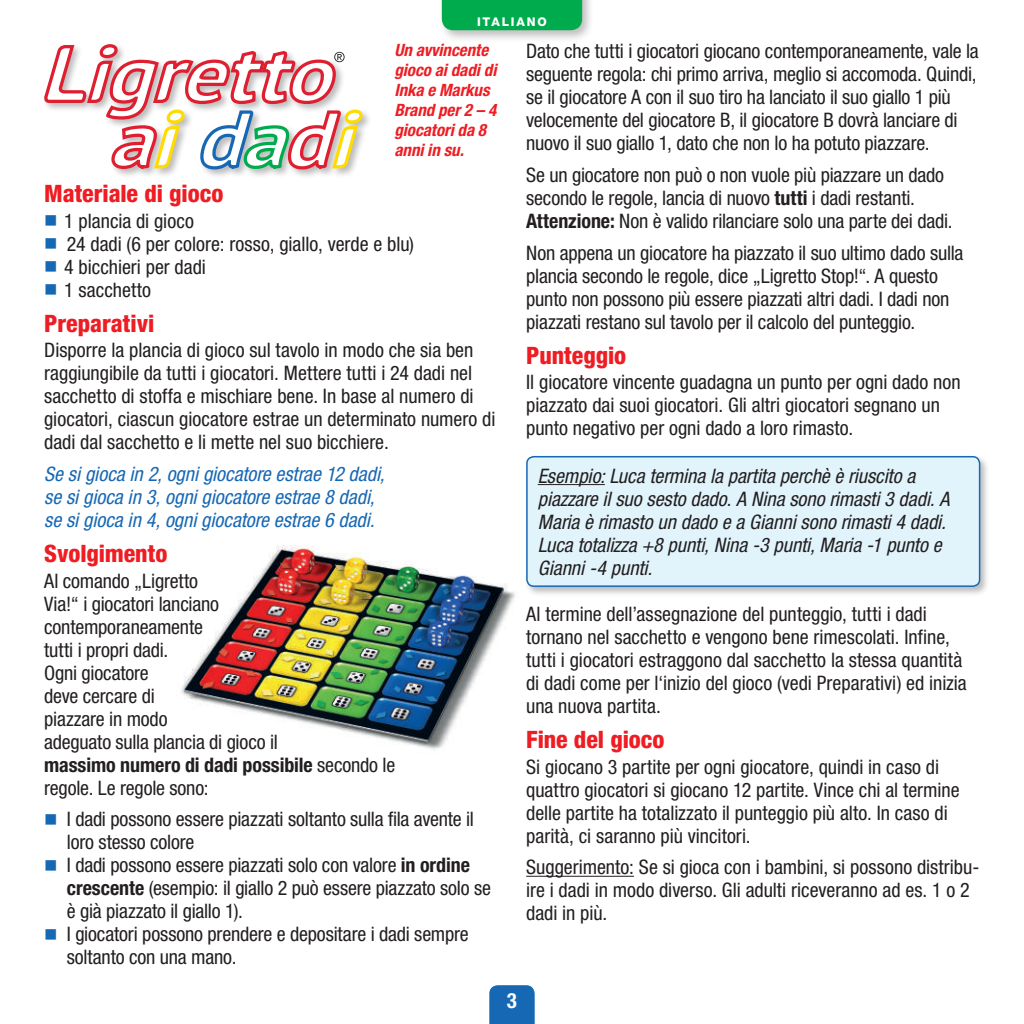
<style>
.page{position:relative;width:1024px;height:1024px;background:#fff}
.page>*{position:absolute;margin:0;border:0;box-sizing:border-box;transform-origin:0 0}
.t1{font:800 condensed 24px "Helvetica Neue LT Std";letter-spacing:-.005em;color:#ee1d23}
.t2{font:700 condensed 21px "Helvetica Neue LT Std";color:#fff}
.t3{font:condensed 20px/23px "Helvetica Neue LT Std";letter-spacing:-.005em;color:#231f20}
.t4{font:italic condensed 20px/23px "Helvetica Neue LT Std";color:#231f20}
.t5{font:italic condensed 20px/23px "Helvetica Neue LT Std";color:#1768b4}
.t6{font:italic 700 condensed 17px/20px "Helvetica Neue LT Std";color:#ee1d23}
.t7{font:800 12px "Helvetica Neue LT Std";letter-spacing:.155em;color:#fff}
.s1{color:#1768b4}
.s2{font-weight:700}
</style>
<div class="page">
<svg style="left:489px;top:985px;width:46px;height:39px;background:#1f6db6"></svg>
<img style="left:181px;top:545px;width:334px;height:205px">
<hr style="left:526px;top:876px;width:108px;height:1px;background:#231f20">
<div style="left:524px;top:454px;width:466px;height:143px;background:#231f20;opacity:.3"></div>
<div style="left:527px;top:457px;width:452px;height:129px;background:#e1f4fc;border-radius:7px"></div>
<div style="left:526px;top:456px;width:454px;height:131px;border:2px solid #1768b4;border-radius:7px"></div>
<hr style="left:538px;top:484px;width:67px;height:1px;background:#231f20">
<svg style="left:44px;top:44px;width:321px;height:131px"></svg>
<div style="left:438px;top:0;width:157px;height:43px;background:#231f20;opacity:.3"></div>
<div style="left:442px;top:0;width:140px;height:30px;background:#00ab4d"></div>
<p class="t7" style="left:477px;top:14px;width:71px">ITALIANO</p>
<p class="t6" style="left:394px;top:40px;width:104px">Un avvincente gioco ai dadi di<br>Inka e Markus<br>Brand per 2 – 4 giocatori da 8 anni in su.</p>
<p class="t1" style="left:44px;top:178px;width:181px">Materiale di gioco</p>
<p class="t3" style="left:44px;top:209px;width:151px"><span class="s1">■</span> 1 plancia di gioco</p>
<p class="t3" style="left:44px;top:232px;width:371px"><span class="s1">■</span> 24 dadi (6 per colore: rosso, giallo, verde e blu)</p>
<p class="t3" style="left:44px;top:255px;width:163px"><span class="s1">■</span> 4 bicchieri per dadi</p>
<p class="t3" style="left:44px;top:278px;width:108px"><span class="s1">■</span> 1 sacchetto</p>
<p class="t1" style="left:44px;top:308px;width:112px">Preparativi</p>
<p class="t3" style="left:44px;top:339px;width:453px">Disporre la plancia di gioco sul tavolo in modo che sia ben raggiungibile da tutti i giocatori. Mettere tutti i 24 dadi nel sacchetto di stoffa e mischiare bene. In base al numero di giocatori, ciascun giocatore estrae un determinato numero di dadi dal sacchetto e li mette nel suo bicchiere.</p>
<p class="t5" style="left:44px;top:463px;width:342px">Se si gioca in 2, ogni giocatore estrae 12 dadi, se si gioca in 3, ogni giocatore estrae 8 dadi, se si gioca in 4, ogni giocatore estrae 6 dadi.</p>
<p class="t1" style="left:44px;top:538px;width:125px">Svolgimento</p>
<p class="t3" style="left:44px;top:569px;width:352px">Al comando „Ligretto<br>Via!“ i giocatori lanciano<br>contemporaneamente<br>tutti i propri dadi.<br>Ogni giocatore<br>deve cercare di<br>piazzare in modo<br>adeguato sulla plancia di gioco il<br><span class="s2">massimo numero di dadi possibile</span> secondo le regole. Le regole sono:</p>
<p class="t3" style="left:67px;top:807px;width:409px;text-indent:-23px"><span class="s1">■</span> I dadi possono essere piazzati soltanto sulla fila avente il loro stesso colore</p>
<p class="t3" style="left:67px;top:853px;width:426px;text-indent:-23px"><span class="s1">■</span> I dadi possono essere piazzati solo con valore <span class="s2">in ordine crescente</span> (esempio: il giallo 2 può essere piazzato solo se è già piazzato il giallo 1).</p>
<p class="t3" style="left:67px;top:922px;width:403px;text-indent:-23px"><span class="s1">■</span> I giocatori possono prendere e depositare i dadi sempre soltanto con una mano.</p>
<p class="t3" style="left:526px;top:40px;width:454px">Dato che tutti i giocatori giocano contemporaneamente, vale la seguente regola: chi primo arriva, meglio si accomoda. Quindi, se il giocatore A con il suo tiro ha lanciato il suo giallo 1 più velocemente del giocatore B, il giocatore B dovrà lanciare di nuovo il suo giallo 1, dato che non lo ha potuto piazzare.</p>
<p class="t3" style="left:526px;top:163px;width:428px">Se un giocatore non può o non vuole più piazzare un dado secondo le regole, lancia di nuovo <span class="s2">tutti</span> i dadi restanti.<br><span class="s2">Attenzione:</span> Non è valido rilanciare solo una parte dei dadi.</p>
<p class="t3" style="left:526px;top:241px;width:439px">Non appena un giocatore ha piazzato il suo ultimo dado sulla plancia secondo le regole, dice „Ligretto Stop!“. A questo punto non possono più essere piazzati altri dadi. I dadi non piazzati restano sul tavolo per il calcolo del punteggio.</p>
<p class="t1" style="left:526px;top:340px;width:101px">Punteggio</p>
<p class="t3" style="left:526px;top:371px;width:436px">Il giocatore vincente guadagna un punto per ogni dado non piazzato dai suoi giocatori. Gli altri giocatori segnano un punto negativo per ogni dado a loro rimasto.</p>
<p class="t4" style="left:538px;top:464px;width:413px">Esempio: Luca termina la partita perchè è riuscito a piazzare il suo sesto dado. A Nina sono rimasti 3 dadi. A Maria è rimasto un dado e a Gianni sono rimasti 4 dadi.<br>Luca totalizza +8 punti, Nina -3 punti, Maria -1 punto e Gianni -4 punti.</p>
<p class="t3" style="left:526px;top:602px;width:442px">Al termine dell’assegnazione del punteggio, tutti i dadi tornano nel sacchetto e vengono bene rimescolati. Infine, tutti i giocatori estraggono dal sacchetto la stessa quantità di dadi come per l‘inizio del gioco (vedi Preparativi) ed inizia una nuova partita.</p>
<p class="t1" style="left:526px;top:724px;width:140px">Fine del gioco</p>
<p class="t3" style="left:526px;top:755px;width:435px">Si giocano 3 partite per ogni giocatore, quindi in caso di quattro giocatori si giocano 12 partite. Vince chi al termine delle partite ha totalizzato il punteggio più alto. In caso di parità, ci saranno più vincitori.</p>
<p class="t3" style="left:526px;top:855px;width:455px">Suggerimento: Se si gioca con i bambini, si possono distribu&shy;ire i dadi in modo diverso. Gli adulti riceveranno ad es. 1 o 2 dadi in più.</p>
<p class="t2" style="left:507px;top:987px;width:12px">3</p>
</div>
